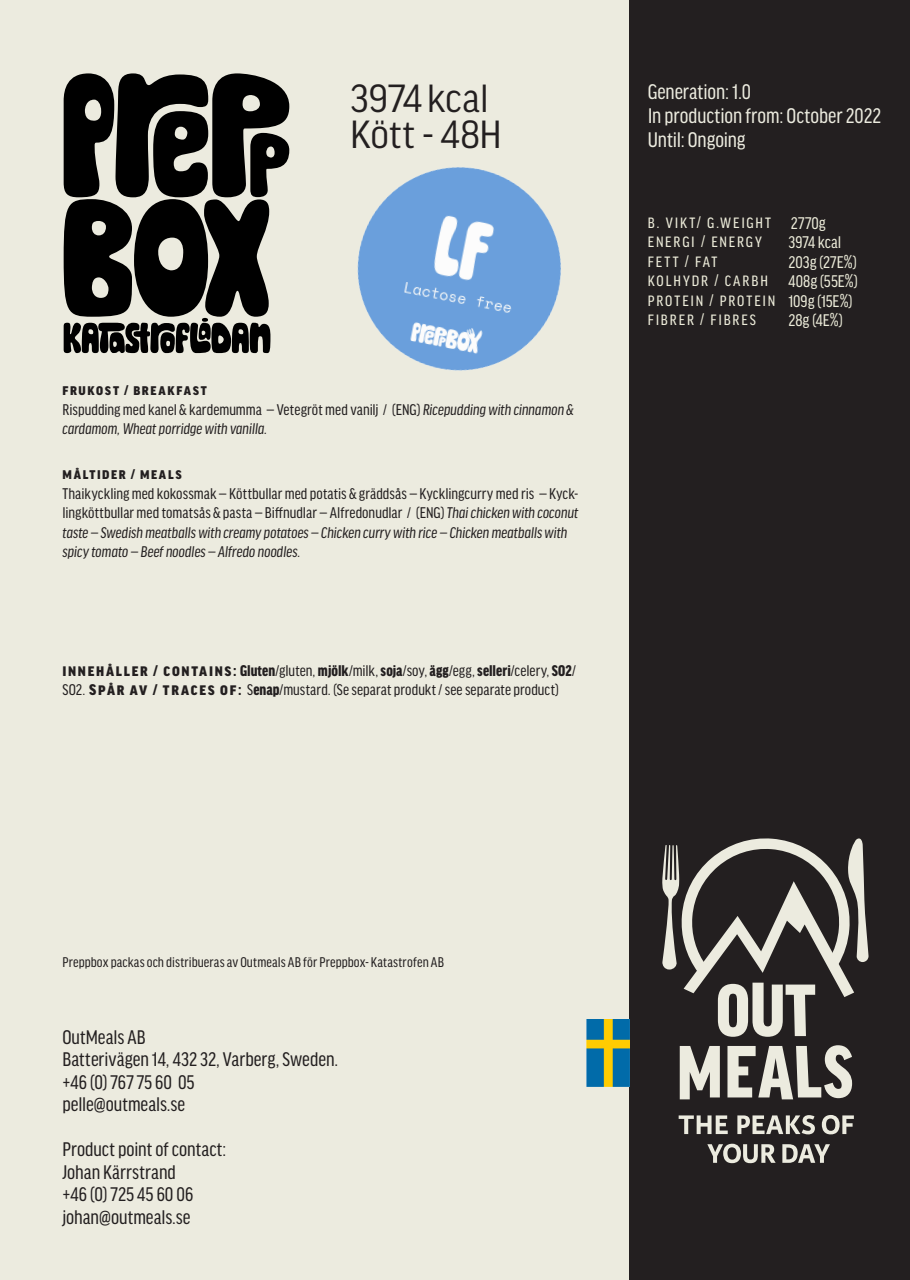
<style>
.page{position:relative;width:910px;height:1280px;background:#fff}
.page>*{position:absolute;margin:0;border:0;box-sizing:border-box;transform-origin:0 0}
.t1{font:42px "Good Headline Pro Narr";color:#231f20}
.t2{font:condensed 22.5px "Good Headline Pro";letter-spacing:-.005em;color:#ecebdf}
.t3{font:condensed 21px "Good Headline Pro";letter-spacing:.005em;color:#231f20}
.t4{font:condensed 18px "Good Headline Pro";letter-spacing:.1em;color:#ecebd9}
.t5{font:italic condensed 16.5px/19.5px "Good Headline Pro";letter-spacing:-.005em;color:#231f20}
.t6{font:condensed 16.5px/19.5px "Good Headline Pro";letter-spacing:.01em;color:#231f20}
.t7{font:condensed 15px "Good Headline Pro";letter-spacing:.01em;color:#231f20}
.t8{font:900 15px "Good Headline Pro Narr";letter-spacing:.11em;color:#231f20}
.s1{font-style:normal}
.s2{font-family:"Good Headline Pro Narr";font-weight:900;font-stretch:normal}
.s3{font-weight:900}
</style>
<div class="page">
<div style="left:0;top:0;width:629px;height:1280px;background:#ecebdf"></div>
<div style="left:629px;top:0;width:281px;height:1280px;background:#231f20"></div>
<svg style="left:680px;top:1046px;width:40px;height:53px"></svg>
<svg style="left:727px;top:1045px;width:125px;height:54px"></svg>
<svg style="left:679px;top:1115px;width:49px;height:19px"></svg>
<svg style="left:737px;top:1115px;width:78px;height:19px"></svg>
<svg style="left:822px;top:1115px;width:32px;height:19px"></svg>
<svg style="left:707px;top:1144px;width:69px;height:19px"></svg>
<svg style="left:782px;top:1144px;width:48px;height:19px"></svg>
<svg style="left:662px;top:838px;width:207px;height:199px"></svg>
<img style="left:587px;top:1019px;width:42px;height:67px">
<svg style="left:64px;top:73px;width:225px;height:280px;background:#40403c"></svg>
<img style="left:338px;top:148px;width:244px;height:243px">
<p class="t1" style="left:350px;top:77px;width:140px">3974 kcal</p>
<p class="t1" style="left:350px;top:113px;width:153px">Kött - 48H</p>
<p class="t8" style="left:63px;top:383px;width:146px">FRUKOST / BREAKFAST</p>
<p class="t5" style="left:63px;top:400px;width:513px"><span class="s1">Rispudding med kanel &amp; kardemumma — Vetegröt med vanilj / (ENG)</span> Ricepudding with cinnamon &amp; cardamom, Wheat porridge with vanilla.</p>
<p class="t8" style="left:63px;top:467px;width:121px">MÅLTIDER / MEALS</p>
<p class="t5" style="left:63px;top:484px;width:518px"><span class="s1">Thaikyckling med kokossmak — Köttbullar med potatis &amp; gräddsås — Kycklingcurry med ris — Kyck&shy;lingköttbullar med tomatsås &amp; pasta — Biffnudlar — Alfredonudlar / (ENG)</span> Thai chicken with coconut taste — Swedish meatballs with creamy potatoes — Chicken curry with rice — Chicken meatballs with spicy tomato — Beef noodles — Alfredo noodles.</p>
<p class="t6" style="left:63px;top:661px;width:515px"><span class="s2">INNEHÅLLER / CONTAINS:</span> <span class="s3">Gluten</span>/gluten, <span class="s3">mjölk</span>/milk, <span class="s3">soja</span>/soy, <span class="s3">ägg</span>/egg, <span class="s3">selleri</span>/celery, <span class="s3">SO2</span>/<br>SO2. <span class="s2">SPÅR AV / TRACES OF:</span> S<span class="s3">enap</span>/mustard. (Se separat produkt / see separate product)</p>
<p class="t2" style="left:648px;top:80px;width:105px">Generation: 1.0</p>
<p class="t2" style="left:648px;top:104px;width:235px">In production from: October 2022</p>
<p class="t2" style="left:648px;top:128px;width:99px">Until: Ongoing</p>
<p class="t4" style="left:648px;top:213px;width:125px">b. vikt/ g.weight</p>
<p class="t4" style="left:648px;top:232px;width:116px">energi / energy</p>
<p class="t4" style="left:648px;top:252px;width:71px">fett / fat</p>
<p class="t4" style="left:648px;top:271px;width:122px">kolhydr / carbh</p>
<p class="t4" style="left:648px;top:291px;width:129px">protein / protein</p>
<p class="t4" style="left:648px;top:310px;width:110px">fibrer / fibres</p>
<p class="t4" style="left:791px;top:214px;width:36px">2770g</p>
<p class="t4" style="left:788px;top:233px;width:54px">3974 kcal</p>
<p class="t4" style="left:788px;top:253px;width:70px">203g (27E%)</p>
<p class="t4" style="left:788px;top:272px;width:71px">408g (55E%)</p>
<p class="t4" style="left:788px;top:292px;width:66px">109g (15E%)</p>
<p class="t4" style="left:788px;top:311px;width:56px">28g (4E%)</p>
<p class="t7" style="left:63px;top:954px;width:383px">Preppbox packas och distribueras av Outmeals AB för Preppbox- Katastrofen AB</p>
<p class="t3" style="left:63px;top:1026px;width:85px">OutMeals AB</p>
<p class="t3" style="left:63px;top:1049px;width:277px">Batterivägen 14, 432 32, Varberg, Sweden.</p>
<p class="t3" style="left:63px;top:1071px;width:134px">+46 (0) 767 75 60 05</p>
<p class="t3" style="left:63px;top:1094px;width:124px">pelle@outmeals.se</p>
<p class="t3" style="left:63px;top:1139px;width:165px">Product point of contact:</p>
<p class="t3" style="left:63px;top:1161px;width:115px">Johan Kärrstrand</p>
<p class="t3" style="left:63px;top:1184px;width:132px">+46 (0) 725 45 60 06</p>
<p class="t3" style="left:63px;top:1206px;width:130px">johan@outmeals.se</p>
</div>
